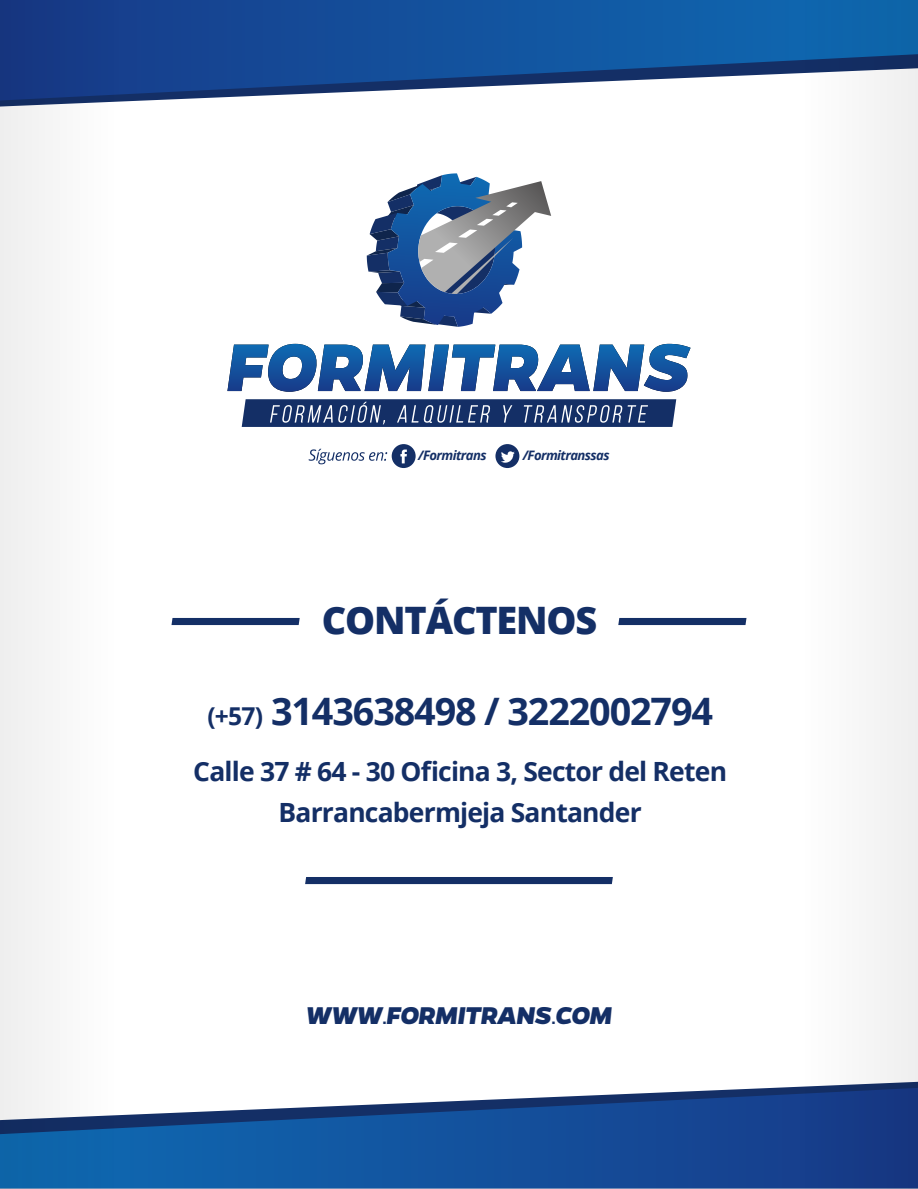
<style>
.page{position:relative;width:918px;height:1189px;background:#fff}
.page>*{position:absolute;margin:0;border:0;box-sizing:border-box;transform-origin:0 0}
.t1{font:700 37.8px "Open Sans";letter-spacing:-.03em;color:#142f66}
.t2{font:800 37.8px "Open Sans";letter-spacing:-.03em;color:#142f66}
.t3{font:27.45px "Gentona Extra Bold Italic DEMO";letter-spacing:-.015em;color:#142f66}
.t4{font:700 26.4px/41.5px "Open Sans";letter-spacing:-.03em;color:#142f66;text-align:center}
.t5{font:italic 700 13.05px "Open Sans";letter-spacing:-.045em;color:#142f66}
.s1{font-size:24.6px}
.s2{font-family:"Bebas Neue";font-weight:700;font-size:23.1px}
</style>
<div class="page">
<svg style="left:121px;top:0;width:676px;height:100px;background:#3063a3"></svg>
<svg style="left:121px;top:1088px;width:676px;height:100px;background:#3264a4"></svg>
<svg style="left:0;top:0;width:121px;height:1189px"></svg>
<svg style="left:797px;top:0;width:121px;height:1189px"></svg>
<svg style="left:495px;top:444px;width:24px;height:24px"></svg>
<svg style="left:309px;top:444px;width:107px;height:24px"></svg>
<svg style="left:367px;top:173px;width:184px;height:154px"></svg>
<svg style="left:227px;top:344px;width:464px;height:48px"></svg>
<svg style="left:242px;top:399px;width:434px;height:28px;background:#344b7a"></svg>
<div style="left:305px;top:877px;width:308px;height:7px;background:#142f66"></div>
<svg style="left:172px;top:618px;width:128px;height:7px"></svg>
<svg style="left:618px;top:618px;width:129px;height:7px"></svg>
<p class="t5" style="left:418px;top:446px;width:70px">/Formitrans</p>
<p class="t5" style="left:523px;top:446px;width:88px">/Formitranssas</p>
<h1 class="t2" style="left:322px;top:591px;width:277px">CONTÁCTENOS</h1>
<h1 class="t1" style="left:207px;top:685px;width:507px"><span class="s1">(+57)</span> 3143638498 / 3222002794</h1>
<p class="t4" style="left:193px;top:749px;width:535px">Calle 37 # 64 - 30 Oficina 3, Sector del Reten<br>Barrancabermjeja Santander</p>
<p class="t3" style="left:306px;top:1004px;width:308px">WWW<span class="s2">.</span>FORMITRANS<span class="s2">.</span>COM</p>
</div>
